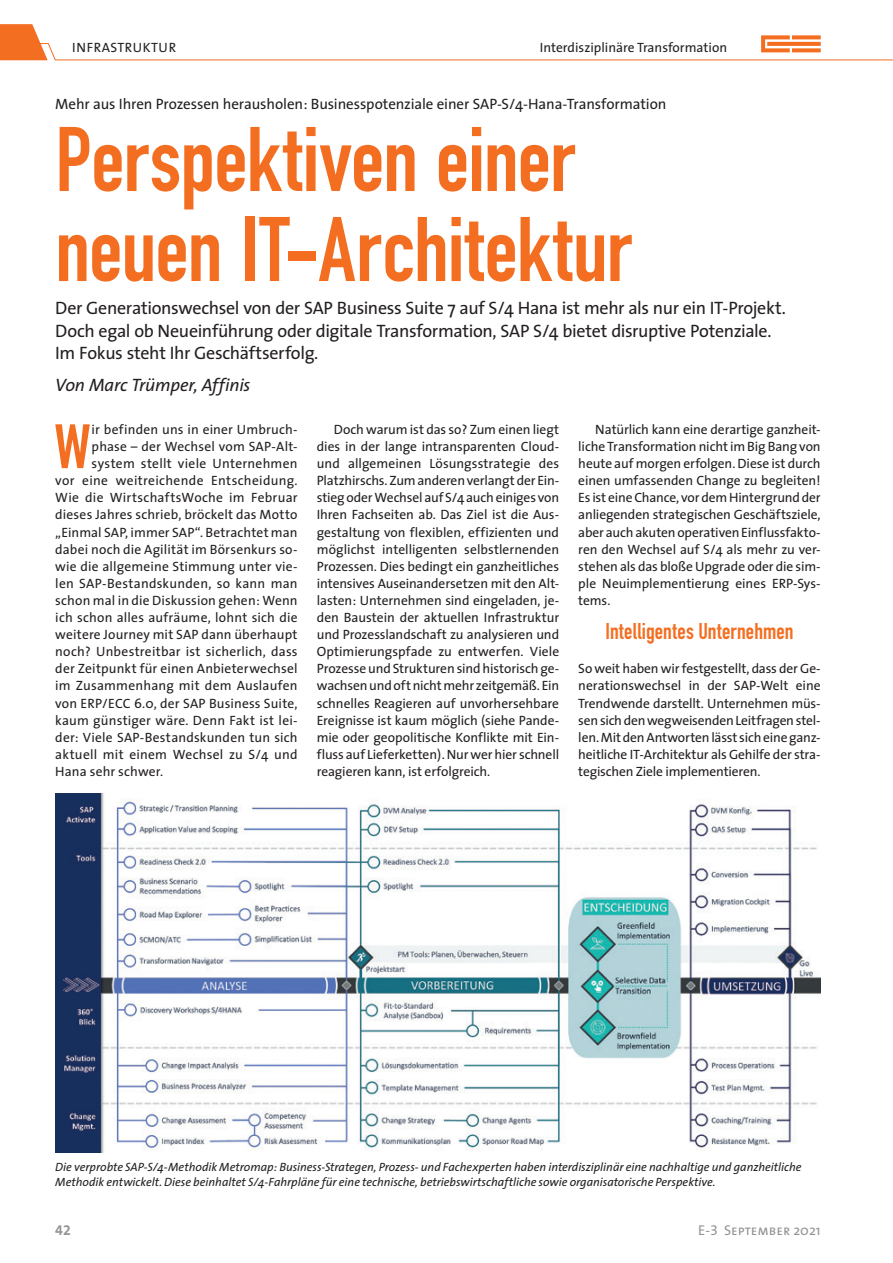
<style>
.page{position:relative;width:893px;height:1263px;background:#fff}
.page>*{position:absolute;margin:0;border:0;box-sizing:border-box;transform-origin:0 0}
.t1{font:700 90px/90px "DIN Condensed";letter-spacing:-.01em;color:#f36e21}
.t2{font:700 61.5px "DIN Condensed";color:#f36e21}
.t3{font:700 22.5px "DIN Condensed";letter-spacing:.005em;color:#f36e21}
.t4{font:18px/22.5px "The Sans";letter-spacing:-.02em;color:#231f20}
.t5{font:italic 18px "The Sans";letter-spacing:-.015em;color:#231f20}
.t6{font:15px "The Sans";letter-spacing:-.005em;color:#231f20}
.t7{font:14.25px "The Sans Caps";color:#939598}
.t8{font:14.25px "The Sans Bold Expert";color:#939598}
.t9{font:13.5px/17.1px "The Sans";letter-spacing:.01em;color:#231f20;text-align:justify}
.t10{font:13.5px "The Sans";letter-spacing:.04em;color:#231f20}
.t11{font:italic 12px/15px "The Sans";color:#231f20}
.s1{font-family:"The Sans"}
.s2{font-family:"The Sans Expert"}
</style>
<div class="page">
<svg style="left:0;top:24px;width:893px;height:37px"></svg>
<img style="left:55px;top:793px;width:766px;height:359px">
<p class="t10" style="left:72px;top:37px;width:105px">INFRASTRUKTUR</p>
<p class="t9" style="left:540px;top:39px;width:189px">Interdisziplinäre Transformation</p>
<p class="t6" style="left:55px;top:91px;width:613px">Mehr aus Ihren Prozessen herausholen: Businesspotenziale einer SAP-S/4-Hana-Transformation</p>
<h1 class="t1" style="left:55px;top:114px;width:578px">Perspektiven einer neuen IT-Architektur</h1>
<h3 class="t4" style="left:55px;top:296px;width:732px">Der Generationswechsel von der SAP Business Suite 7 auf S/4 Hana ist mehr als nur ein IT-Projekt.<br>Doch egal ob Neueinführung oder digitale Transformation, SAP S/4 bietet disruptive Potenziale.<br>Im Fokus steht Ihr Geschäftserfolg.</h3>
<h3 class="t5" style="left:55px;top:370px;width:197px">Von Marc Trümper, Affinis</h3>
<h2 class="t2" style="left:54px;top:405px;width:38px">W</h2>
<p class="t9" style="left:92px;top:420px;width:208px">ir befinden uns in einer Umbruch-</p>
<p class="t9" style="left:317px;top:420px;width:244px;text-indent:17px">Doch warum ist das so? Zum einen liegt dies in der lange intransparenten Cloud&shy;und allgemeinen Lösungsstrategie des Platzhirschs. Zum anderen verlangt der Ein&shy;stieg oder Wechsel auf S/4 auch einiges von Ihren Fachseiten ab. Das Ziel ist die Aus&shy;gestaltung von flexiblen, effizienten und möglichst intelligenten selbstlernenden Prozessen. Dies bedingt ein ganzheitliches intensives Auseinandersetzen mit den Alt&shy;lasten: Unternehmen sind eingeladen, je&shy;den Baustein der aktuellen Infrastruktur und Prozesslandschaft zu analysieren und Optimierungspfade zu entwerfen. Viele Prozesse und Strukturen sind historisch ge&shy;wachsen und oft nicht mehr zeitgemäß. Ein schnelles Reagieren auf unvorhersehbare Ereignisse ist kaum möglich (siehe Pande&shy;mie oder geopolitische Konflikte mit Ein&shy;fluss auf Lieferketten). Nur wer hier schnell reagieren kann, ist erfolgreich.</p>
<p class="t9" style="left:578px;top:420px;width:244px;text-indent:17px">Natürlich kann eine derartige ganzheit&shy;liche Transformation nicht im Big Bang von heute auf morgen erfolgen. Diese ist durch einen umfassenden Change zu begleiten!<br>Es ist eine Chance, vor dem Hintergrund der anliegenden strategischen Geschäftsziele, aber auch akuten operativen Einflussfakto&shy;ren den Wechsel auf S/4 als mehr zu ver&shy;stehen als das bloße Upgrade oder die sim&shy;ple Neuimplementierung eines ERP-Sys&shy;tems.</p>
<p class="t9" style="left:92px;top:437px;width:208px">phase – der Wechsel vom SAP-Alt-</p>
<p class="t9" style="left:92px;top:455px;width:208px">system stellt viele Unternehmen</p>
<p class="t9" style="left:55px;top:472px;width:244px">vor eine weitreichende Entscheidung.</p>
<p class="t9" style="left:55px;top:489px;width:244px">Wie die WirtschaftsWoche im Februar</p>
<p class="t9" style="left:55px;top:506px;width:244px">dieses Jahres schrieb, bröckelt das Motto</p>
<p class="t9" style="left:55px;top:523px;width:244px">„Einmal SAP, immer SAP“. Betrachtet man</p>
<p class="t9" style="left:55px;top:540px;width:244px">dabei noch die Agilität im Börsenkurs so-</p>
<p class="t9" style="left:55px;top:557px;width:244px">wie die allgemeine Stimmung unter vie-</p>
<p class="t9" style="left:55px;top:574px;width:244px">len SAP-Bestandskunden, so kann man</p>
<p class="t9" style="left:55px;top:591px;width:244px">schon mal in die Diskussion gehen: Wenn</p>
<p class="t9" style="left:55px;top:608px;width:244px">ich schon alles aufräume, lohnt sich die</p>
<p class="t9" style="left:55px;top:626px;width:244px">weitere Journey mit SAP dann überhaupt</p>
<p class="t9" style="left:55px;top:643px;width:244px">noch? Unbestreitbar ist sicherlich, dass</p>
<p class="t9" style="left:55px;top:660px;width:244px">der Zeitpunkt für einen Anbieterwechsel</p>
<p class="t9" style="left:55px;top:677px;width:244px">im Zusammenhang mit dem Auslaufen</p>
<p class="t9" style="left:55px;top:694px;width:244px">von ERP/ECC 6.0, der SAP Business Suite,</p>
<p class="t9" style="left:55px;top:711px;width:244px">kaum günstiger wäre. Denn Fakt ist lei-</p>
<p class="t9" style="left:55px;top:728px;width:244px">der: Viele SAP-Bestandskunden tun sich</p>
<p class="t9" style="left:55px;top:745px;width:244px">aktuell mit einem Wechsel zu S/4 und</p>
<p class="t9" style="left:55px;top:762px;width:110px">Hana sehr schwer.</p>
<h3 class="t3" style="left:605px;top:616px;width:190px">Intelligentes Unternehmen</h3>
<p class="t9" style="left:578px;top:660px;width:244px">So weit haben wir festgestellt, dass der Ge&shy;nerationswechsel in der SAP-Welt eine Trendwende darstellt. Unternehmen müs&shy;sen sich den wegweisenden Leitfragen stel&shy;len. Mit den Antworten lässt sich eine ganz&shy;heitliche IT-Architektur als Gehilfe der stra&shy;tegischen Ziele implementieren.</p>
<p class="t11" style="left:55px;top:1159px;width:748px">Die verprobte SAP-S/4-Methodik Metromap: Business-Strategen, Prozess- und Fachexperten haben interdisziplinär eine nachhaltige und ganzheitliche<br>Methodik entwickelt. Diese beinhaltet S/4-Fahrpläne für eine technische, betriebswirtschaftliche sowie organisatorische Perspektive.</p>
<p class="t8" style="left:55px;top:1218px;width:17px">42</p>
<p class="t7" style="left:698px;top:1218px;width:124px"><span class="s1">E-</span><span class="s2">3</span> September <span class="s1">2021</span></p>
</div>
